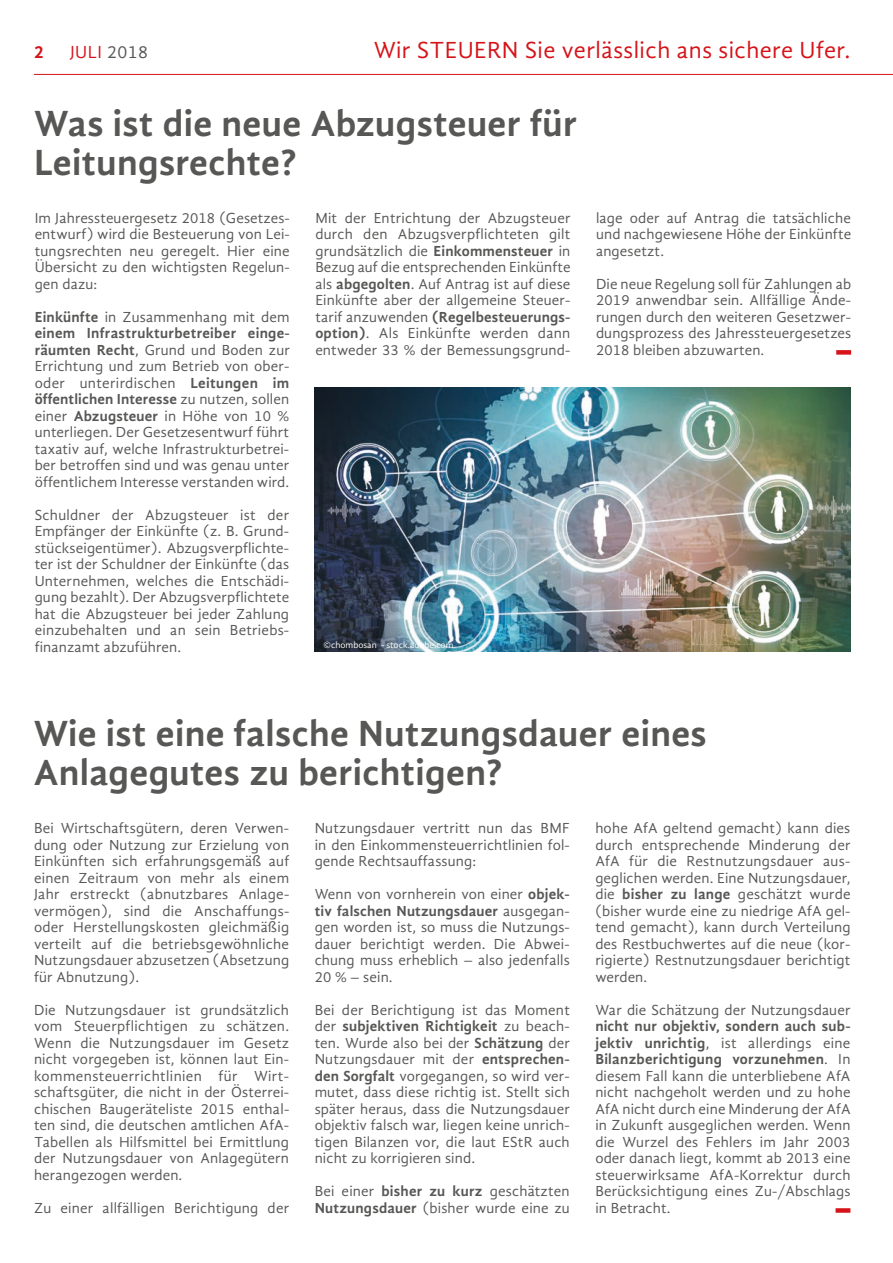
<style>
.page{position:relative;width:893px;height:1263px;background:#fff}
.page>*{position:absolute;margin:0;border:0;box-sizing:border-box;transform-origin:0 0}
.t1{font:700 37.5px/39px "Gandhi Sans";letter-spacing:.01em;color:#575756}
.t2{font:24px "Gandhi Sans";letter-spacing:.02em;color:#d51318}
.t3{font:18px "Gandhi Sans";letter-spacing:.025em;color:#d51318}
.t4{font:700 18px "Gandhi Sans";color:#d51318}
.t5{font:15px/16.5px "Gandhi Sans";letter-spacing:.01em;color:#575756;text-align:justify}
.t6{font:9.3px "Gandhi Sans";color:#fff}
.s1{color:#575756}
.s2{font-weight:700}
</style>
<div class="page">
<div style="left:836px;top:350px;width:15px;height:5px;background:#d51318"></div>
<div style="left:836px;top:1208px;width:14px;height:5px;background:#d51318"></div>
<img style="left:315px;top:388px;width:536px;height:264px">
<hr style="left:34px;top:74px;width:859px;height:1px;background:#d51318">
<p class="t4" style="left:34px;top:42px;width:11px">2</p>
<p class="t3" style="left:70px;top:42px;width:79px">JULI <span class="s1">2018</span></p>
<h2 class="t2" style="left:374px;top:37px;width:478px">Wir STEUERN Sie verlässlich ans sichere Ufer.</h2>
<h1 class="t1" style="left:34px;top:103px;width:545px">Was ist die neue Abzugsteuer für<br>Leitungsrechte?</h1>
<p class="t5" style="left:35px;top:209px;width:257px">Im Jahressteuergesetz 2018 (Gesetzes&shy;entwurf) wird die Besteuerung von Lei&shy;tungsrechten neu geregelt. Hier eine Übersicht zu den wichtigsten Regelun&shy;gen dazu:</p>
<p class="t5" style="left:35px;top:308px;width:257px"><span class="s2">Einkünfte</span> in Zusammenhang mit dem <span class="s2">einem Infrastrukturbetreiber einge&shy;räumten Recht</span>, Grund und Boden zur Errichtung und zum Betrieb von ober&shy;oder unterirdischen <span class="s2">Leitungen im öffentlichen Interesse</span> zu nutzen, sollen einer <span class="s2">Abzugsteuer</span> in Höhe von 10 % unterliegen. Der Gesetzesentwurf führt taxativ auf, welche Infrastrukturbetrei&shy;ber betroffen sind und was genau unter öffentlichem Interesse verstanden wird.</p>
<p class="t5" style="left:35px;top:506px;width:256px">Schuldner der Abzugsteuer ist der Empfänger der Einkünfte (z. B. Grund&shy;stückseigentümer). Abzugsverpflichte&shy;ter ist der Schuldner der Einkünfte (das Unternehmen, welches die Entschädi&shy;gung bezahlt). Der Abzugsverpflichtete hat die Abzugsteuer bei jeder Zahlung einzubehalten und an sein Betriebs&shy;finanzamt abzuführen.</p>
<p class="t5" style="left:315px;top:209px;width:257px">Mit der Entrichtung der Abzugsteuer durch den Abzugsverpflichteten gilt grundsätzlich die <span class="s2">Einkommensteuer</span> in Bezug auf die entsprechenden Einkünfte als <span class="s2">abgegolten</span>. Auf Antrag ist auf diese Einkünfte aber der allgemeine Steuer&shy;tarif anzuwenden <span class="s2">(Regelbesteuerungs&shy;option)</span>. Als Einkünfte werden dann entweder 33 % der Bemessungsgrund-</p>
<p class="t5" style="left:596px;top:209px;width:257px">lage oder auf Antrag die tatsächliche und nachgewiesene Höhe der Einkünfte angesetzt.</p>
<p class="t5" style="left:596px;top:275px;width:257px">Die neue Regelung soll für Zahlungen ab 2019 anwendbar sein. Allfällige Ände&shy;rungen durch den weiteren Gesetzwer&shy;dungsprozess des Jahressteuergesetzes 2018 bleiben abzuwarten.</p>
<p class="t6" style="left:324px;top:640px;width:131px">©chombosan - stock.adobe.com</p>
<h1 class="t1" style="left:34px;top:713px;width:674px">Wie ist eine falsche Nutzungsdauer eines<br>Anlagegutes zu berichtigen?</h1>
<p class="t5" style="left:34px;top:820px;width:257px">Bei Wirtschaftsgütern, deren Verwen&shy;dung oder Nutzung zur Erzielung von Einkünften sich erfahrungsgemäß auf einen Zeitraum von mehr als einem Jahr erstreckt (abnutzbares Anlage&shy;vermögen), sind die Anschaffungs&shy;oder Herstellungskosten gleichmäßig verteilt auf die betriebsgewöhnliche Nutzungsdauer abzusetzen (Absetzung für Abnutzung).</p>
<p class="t5" style="left:34px;top:1001px;width:257px">Die Nutzungsdauer ist grundsätzlich vom Steuerpflichtigen zu schätzen.<br>Wenn die Nutzungsdauer im Gesetz nicht vorgegeben ist, können laut Ein&shy;kommensteuerrichtlinien für Wirt&shy;schaftsgüter, die nicht in der Österrei&shy;chischen Baugeräteliste 2015 enthal&shy;ten sind, die deutschen amtlichen AfA-Tabellen als Hilfsmittel bei Ermittlung der Nutzungsdauer von Anlagegütern herangezogen werden.</p>
<p class="t5" style="left:34px;top:1199px;width:257px">Zu einer allfälligen Berichtigung der</p>
<p class="t5" style="left:595px;top:820px;width:257px">hohe AfA geltend gemacht) kann dies durch entsprechende Minderung der AfA für die Restnutzungsdauer aus&shy;geglichen werden. Eine Nutzungsdauer, die <span class="s2">bisher zu lange</span> geschätzt wurde (bisher wurde eine zu niedrige AfA gel&shy;tend gemacht), kann durch Verteilung des Restbuchwertes auf die neue (kor&shy;rigierte) Restnutzungsdauer berichtigt werden.</p>
<p class="t5" style="left:595px;top:1001px;width:257px">War die Schätzung der Nutzungsdauer</p>
<p class="t5" style="left:595px;top:1018px;width:257px"><span class="s2">nicht nur objektiv, sondern auch sub&shy;jektiv unrichtig</span>, ist allerdings eine <span class="s2">Bilanzberichtigung vorzunehmen</span>. In diesem Fall kann die unterbliebene AfA nicht nachgeholt werden und zu hohe AfA nicht durch eine Minderung der AfA in Zukunft ausgeglichen werden. Wenn die Wurzel des Fehlers im Jahr 2003 oder danach liegt, kommt ab 2013 eine steuerwirksame AfA-Korrektur durch Berücksichtigung eines Zu-/Abschlags in Betracht.</p>
<p class="t5" style="left:315px;top:820px;width:257px">Nutzungsdauer vertritt nun das BMF in den Einkommensteuerrichtlinien fol&shy;gende Rechtsauffassung:</p>
<p class="t5" style="left:315px;top:886px;width:257px">Wenn von vornherein von einer <span class="s2">objek&shy;tiv falschen Nutzungsdauer</span> ausgegan&shy;gen worden ist, so muss die Nutzungs&shy;dauer berichtigt werden. Die Abwei&shy;chung muss erheblich – also jedenfalls 20 % – sein.</p>
<p class="t5" style="left:315px;top:1001px;width:257px">Bei der Berichtigung ist das Moment der <span class="s2">subjektiven Richtigkeit</span> zu beach&shy;ten. Wurde also bei der <span class="s2">Schätzung</span> der Nutzungsdauer mit der <span class="s2">entsprechen&shy;den Sorgfalt</span> vorgegangen, so wird ver&shy;mutet, dass diese richtig ist. Stellt sich später heraus, dass die Nutzungsdauer objektiv falsch war, liegen keine unrich&shy;tigen Bilanzen vor, die laut EStR auch nicht zu korrigieren sind.</p>
<p class="t5" style="left:315px;top:1183px;width:257px">Bei einer <span class="s2">bisher zu kurz</span> geschätzten<br><span class="s2">Nutzungsdauer</span> (bisher wurde eine zu</p>
</div>
